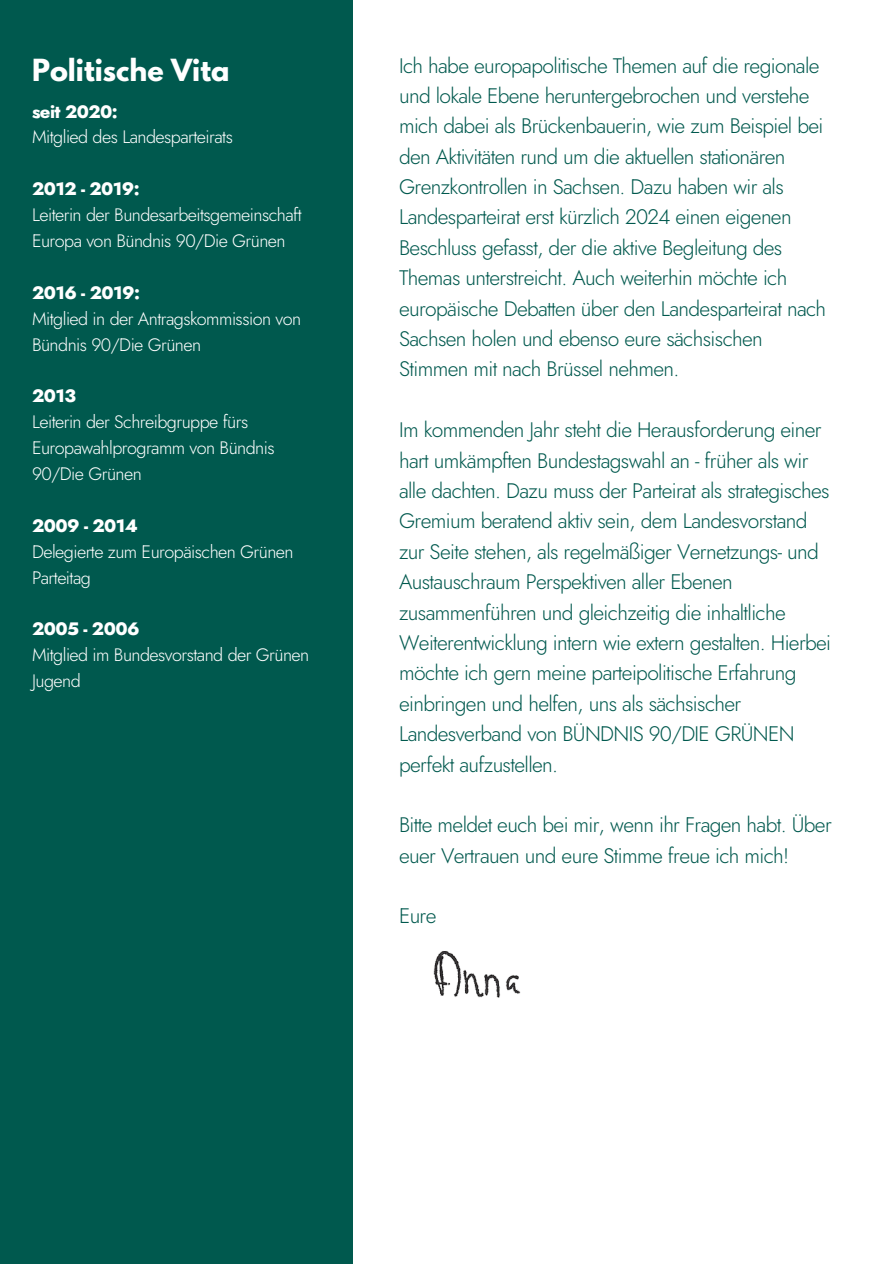
<style>
.page{position:relative;width:894px;height:1264px;background:#fff}
.page>*{position:absolute;margin:0;border:0;box-sizing:border-box;transform-origin:0 0}
.t1{font:700 27px "League Spartan";color:#fff}
.t2{font:300 21px/30.3px "Jost";letter-spacing:-.03em;color:#00594e}
.t3{font:300 18px/25.8px "Jost";letter-spacing:-.03em;color:#fff}
.t4{font:800 18px "Jost";letter-spacing:-.03em;color:#fff}
</style>
<div class="page">
<div style="left:0;top:0;width:353px;height:1263px;background:#00594e"></div>
<img style="left:433px;top:951px;width:88px;height:47px">
<p class="t1" style="left:32px;top:56px;width:199px">Politische Vita</p>
<p class="t4" style="left:32px;top:98px;width:87px">seit 2020:</p>
<p class="t3" style="left:32px;top:124px;width:202px">Mitglied des Landesparteirats</p>
<p class="t4" style="left:32px;top:176px;width:109px">2012 - 2019:</p>
<p class="t3" style="left:32px;top:202px;width:271px">Leiterin der Bundesarbeitsgemeinschaft<br>Europa von Bündnis 90/Die Grünen</p>
<p class="t4" style="left:32px;top:279px;width:109px">2016 - 2019:</p>
<p class="t3" style="left:32px;top:305px;width:270px">Mitglied in der Antragskommission von<br>Bündnis 90/Die Grünen</p>
<p class="t4" style="left:32px;top:383px;width:45px">2013</p>
<p class="t3" style="left:32px;top:409px;width:244px">Leiterin der Schreibgruppe fürs<br>Europawahlprogramm von Bündnis<br>90/Die Grünen</p>
<h2 class="t4" style="left:32px;top:512px;width:107px">2009 - 2014</h2>
<h2 class="t3" style="left:32px;top:538px;width:263px">Delegierte zum Europäischen Grünen<br>Parteitag</h2>
<h2 class="t4" style="left:32px;top:616px;width:109px">2005 - 2006</h2>
<p class="t3" style="left:32px;top:642px;width:279px">Mitglied im Bundesvorstand der Grünen<br>Jugend</p>
<p class="t2" style="left:399px;top:50px;width:428px">Ich habe europapolitische Themen auf die regionale und lokale Ebene heruntergebrochen und verstehe mich dabei als Brückenbauerin, wie zum Beispiel bei den Aktivitäten rund um die aktuellen stationären Grenzkontrollen in Sachsen. Dazu haben wir als Landesparteirat erst kürzlich 2024 einen eigenen Beschluss gefasst, der die aktive Begleitung des Themas unterstreicht. Auch weiterhin möchte ich europäische Debatten über den Landesparteirat nach Sachsen holen und ebenso eure sächsischen Stimmen mit nach Brüssel nehmen.</p>
<p class="t2" style="left:399px;top:415px;width:433px">Im kommenden Jahr steht die Herausforderung einer hart umkämpften Bundestagswahl an - früher als wir alle dachten. Dazu muss der Parteirat als strategisches Gremium beratend aktiv sein, dem Landesvorstand zur Seite stehen, als regelmäßiger Vernetzungs- und Austauschraum Perspektiven aller Ebenen zusammenführen und gleichzeitig die inhaltliche Weiterentwicklung intern wie extern gestalten. Hierbei möchte ich gern meine parteipolitische Erfahrung einbringen und helfen, uns als sächsischer Landesverband von BÜNDNIS 90/DIE GRÜNEN perfekt aufzustellen.</p>
<p class="t2" style="left:399px;top:809px;width:434px">Bitte meldet euch bei mir, wenn ihr Fragen habt. Über euer Vertrauen und eure Stimme freue ich mich!</p>
<p class="t2" style="left:399px;top:901px;width:39px">Eure</p>
</div>
